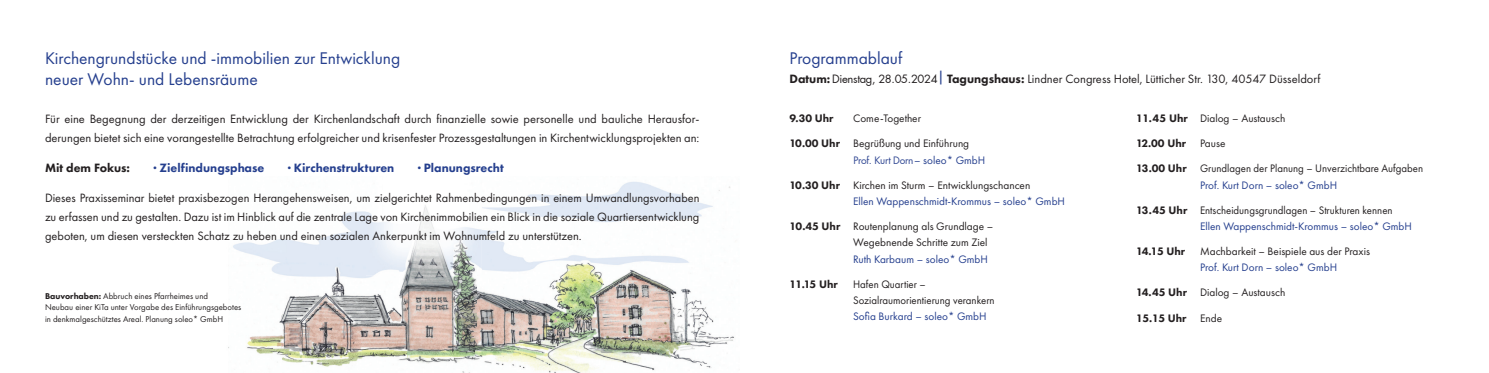
<style>
.page{position:relative;width:1489px;height:373px;background:#fff}
.page>*{position:absolute;margin:0;border:0;box-sizing:border-box;transform-origin:0 0}
.t1{font:17.5px/21.2px "Futura PT";color:#253f8e}
.t2{font:12.5px/18.8px "Futura PT";color:#231f20}
.t3{font:800 12.5px "Futura PT";color:#253f8e}
.t4{font:800 12.5px "Futura PT";color:#231f20}
.t5{font:11.25px/16.2px "Futura PT";color:#231f20;scale:.96 1}
.t6{font:11.25px/16.2px "Futura PT";color:#253f8e}
.t7{font:11.25px/16.2px "Futura PT";color:#231f20}
.t8{font:800 11.25px "Futura PT";color:#231f20}
.t9{font:11.25px "Futura";letter-spacing:-.03em;color:#231f20}
.t10{font:10px "Futura";letter-spacing:-.03em;color:#324994}
.t11{font:8.75px/11.2px "Futura PT";color:#231f20}
.s1{font-weight:800}
.s2{font-weight:500;font-size:13.75px;color:#253f8e}
.s3{font-weight:800;color:#231f20}
.s4{color:#231f20}
.s5{font-weight:400}
.s6{color:#253f8e}
</style>
<div class="page">
<img style="left:228px;top:211px;width:160px;height:156px">
<img style="left:476px;top:181px;width:258px;height:191px">
<img style="left:388px;top:275px;width:88px;height:97px">
<img style="left:366px;top:181px;width:116px;height:94px">
<img style="left:400px;top:181px;width:48px;height:60px">
<h1 class="t1" style="left:45px;top:47px;width:357px">Kirchengrundstücke und -immobilien zur Entwicklung neuer Wohn- und Lebensräume</h1>
<h1 class="t1" style="left:789px;top:47px;width:114px">Programmablauf</h1>
<p class="t2" style="left:789px;top:69px;width:532px"><span class="s1">Datum:</span> Montag, 27.11.2023 <span class="s2">|</span> <span class="s1">Tagungshaus:</span> Lindner Congress Hotel, Lütticher Str. 130, 40547 Düsseldorf</p>
<p class="t8" style="left:789px;top:111px;width:46px">9.30 Uhr</p>
<p class="t7" style="left:853px;top:110px;width:69px">Come-Together</p>
<p class="t6" style="left:853px;top:135px;width:134px;text-indent:-64px"><span class="s3">10.00 Uhr</span> <span class="s4">Begrüßung und Einführung<br></span>Ralf Weinholt – soleo* GmbH</p>
<p class="t6" style="left:853px;top:176px;width:213px;text-indent:-64px"><span class="s3">10.30 Uhr</span> <span class="s4">Kirchen im Sturm – Entwicklungschancen<br></span>Ellen Wappenschmidt-Krommus – soleo* GmbH</p>
<p class="t7" style="left:853px;top:218px;width:142px;text-indent:-64px"><span class="s1">10.45 Uhr</span> Routenplanung als Grundlage –<br>Wegebnende Schritte zum Ziel</p>
<p class="t6" style="left:853px;top:250px;width:136px">Ruth Karbaum – soleo* GmbH</p>
<p class="t8" style="left:789px;top:276px;width:50px">11.15 Uhr</p>
<p class="t5" style="left:853px;top:275px;width:149px">Hafen Quartier –<br>Sozialraumorientierung verankern</p>
<p class="t6" style="left:853px;top:308px;width:135px">Sofia Burkard – soleo* GmbH</p>
<p class="t9" style="left:832px;top:71px;width:107px">Dienstag, 28.05.2024</p>
<p class="t2" style="left:45px;top:109px;width:656px">Für eine Begegnung der derzeitigen Entwicklung der Kirchenlandschaft durch finanzielle sowie personelle und bauliche Herausfor&shy;derungen bietet sich eine vorangestellte Betrachtung erfolgreicher und krisenfester Prozessgestaltungen in Kirchentwicklungsprojekten an:</p>
<p class="t4" style="left:45px;top:160px;width:86px">Mit dem Fokus:</p>
<p class="t3" style="left:153px;top:160px;width:112px">· Zielfindungsphase</p>
<p class="t3" style="left:288px;top:160px;width:108px">· Kirchenstrukturen</p>
<p class="t3" style="left:417px;top:160px;width:88px">· Planungsrecht</p>
<p class="t2" style="left:45px;top:188px;width:656px;text-align:justify">Dieses Praxisseminar bietet praxisbezogen Herangehensweisen, um zielgerichtet Rahmenbedingungen in einem Umwandlungsvorhaben zu erfassen und zu gestalten. Dazu ist im Hinblick auf die zentrale Lage von Kirchenimmobilien ein Blick in die soziale Quartiersentwicklung geboten, um diesen versteckten Schatz zu heben und einen sozialen Ankerpunkt im Wohnumfeld zu unterstützen.</p>
<p class="t7" style="left:1136px;top:110px;width:150px"><span class="s1">11.45 Uhr</span> Dialog – Austausch</p>
<p class="t8" style="left:1136px;top:136px;width:91px">12.00 Uhr <span class="s5">Pause</span></p>
<p class="t5" style="left:1199px;top:160px;width:234px;text-indent:-64px"><span class="s1">13.00 Uhr</span> Grundlagen der Planung – Unverzichtbare Aufgaben<br><span class="s6">Prof. Kurt Dorn – soleo* GmbH</span></p>
<p class="t5" style="left:1199px;top:201px;width:222px;text-indent:-64px"><span class="s1">13.45 Uhr</span> Entscheidungsgrundlagen – Strukturen kennen<br><span class="s6">Ellen Wappenschmidt-Krommus – soleo* GmbH</span></p>
<p class="t8" style="left:1136px;top:244px;width:50px">14.15 Uhr</p>
<p class="t7" style="left:1199px;top:243px;width:171px">Machbarkeit – Beispiele aus der Praxis</p>
<p class="t6" style="left:1199px;top:259px;width:139px">Prof. Kurt Dorn – soleo* GmbH</p>
<p class="t7" style="left:1136px;top:284px;width:150px"><span class="s1">14.45 Uhr</span> Dialog – Austausch</p>
<p class="t8" style="left:1136px;top:310px;width:87px">15.15 Uhr <span class="s5">Ende</span></p>
<p class="t10" style="left:853px;top:153px;width:62px">Prof. Kurt Dorn</p>
<p class="t11" style="left:45px;top:290px;width:198px"><span class="s1">Bauvorhaben:</span> Abbruch eines Pfarrheimes und<br>Neubau einer KiTa unter Vorgabe des Einführungsgebotes in denkmalgeschütztes Areal. Planung soleo* GmbH</p>
</div>
